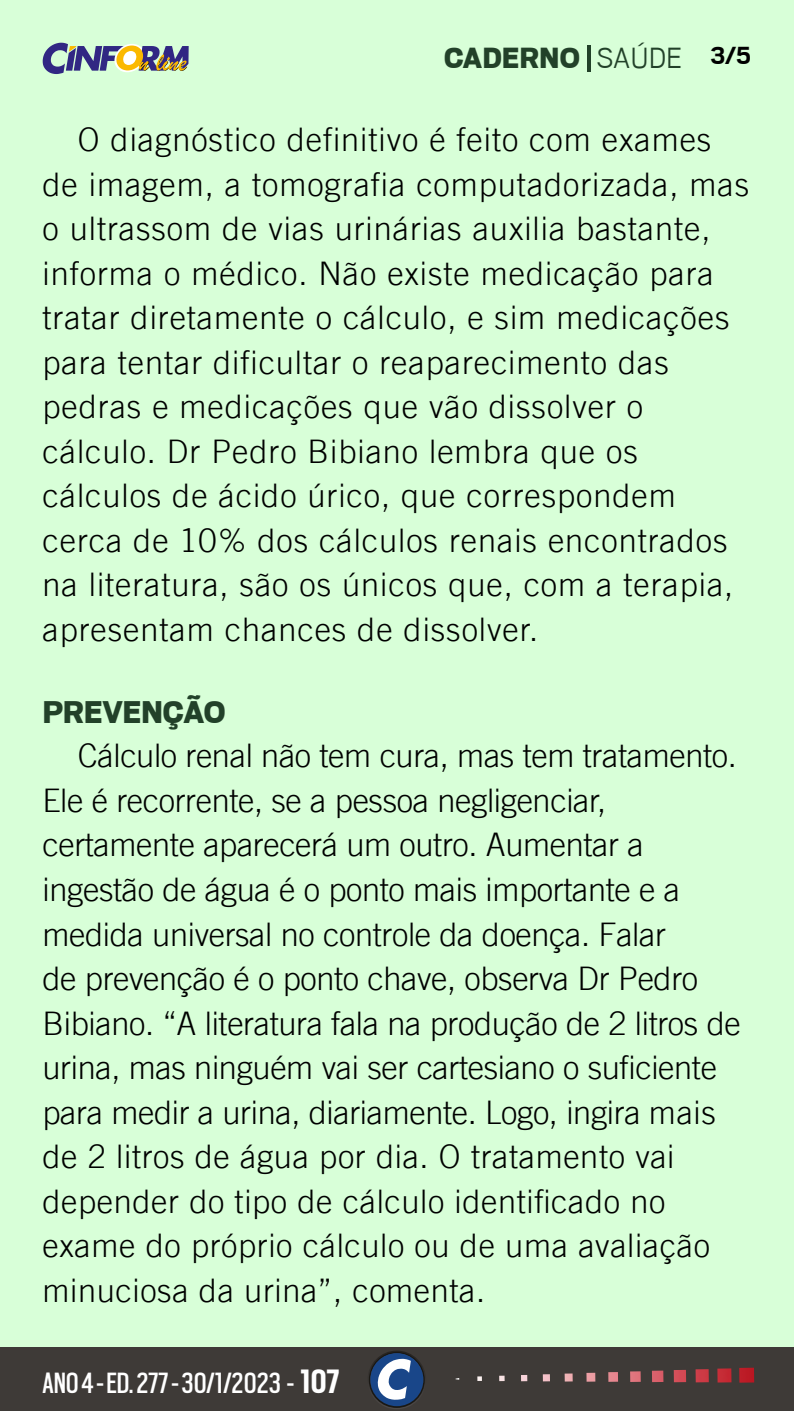
<style>
.page{position:relative;width:794px;height:1411px;background:#fff}
.page>*{position:absolute;margin:0;border:0;box-sizing:border-box;transform-origin:0 0}
.t1{font:900 35px "Scout";letter-spacing:-.01em;color:#224129}
.t2{font:300 32.5px/44.5px "Trade Gothic LT";letter-spacing:-.01em;color:#000}
.t3{font:300 32.5px/44.5px "Trade Gothic LT";letter-spacing:.02em;color:#000}
.t4{font:32.5px "Scout Cond";color:#fff}
.t5{font:900 32.5px "Scout";color:#224129}
.s1{font-weight:300}
.s2{font-weight:700;font-size:27.5px;color:#000}
.s3{font-weight:700;font-size:37.5px}
</style>
<div class="page">
<div style="left:0;top:0;width:794px;height:1410px;background:#d8ffd8"></div>
<svg style="left:43px;top:43px;width:146px;height:31px"></svg>
<div style="left:0;top:1347px;width:794px;height:63px;background:#3e3a37"></div>
<img style="left:739px;top:1367px;width:15px;height:15px">
<img style="left:717px;top:1368px;width:14px;height:14px">
<img style="left:695px;top:1369px;width:14px;height:13px">
<svg style="left:674px;top:1369px;width:12px;height:13px"></svg>
<svg style="left:652px;top:1370px;width:11px;height:11px"></svg>
<svg style="left:630px;top:1371px;width:11px;height:10px"></svg>
<svg style="left:608px;top:1372px;width:10px;height:9px"></svg>
<svg style="left:586px;top:1372px;width:9px;height:9px"></svg>
<svg style="left:564px;top:1373px;width:8px;height:8px"></svg>
<svg style="left:543px;top:1374px;width:7px;height:7px"></svg>
<svg style="left:521px;top:1375px;width:6px;height:6px"></svg>
<svg style="left:499px;top:1375px;width:5px;height:5px"></svg>
<svg style="left:477px;top:1376px;width:5px;height:4px"></svg>
<svg style="left:367px;top:1350px;width:59px;height:59px"></svg>
<svg style="left:369px;top:1351px;width:56px;height:56px"></svg>
<div style="left:370px;top:1352px;width:53px;height:53px;background:#194689;border-radius:50%"></div>
<svg style="left:377px;top:1358px;width:34px;height:41px"></svg>
<hr style="left:587px;top:45px;width:3px;height:26px;background:#224129">
<p class="t5" style="left:444px;top:42px;width:309px">CADERNO <span class="s1">SAÚDE</span> <span class="s2">3/5</span></p>
<p class="t3" style="left:43px;top:117px;width:708px;text-indent:35px">O diagnóstico definitivo é feito com exames de imagem, a tomografia computadorizada, mas o ultrassom de vias urinárias auxilia bastante, informa o médico. Não existe medicação para tratar diretamente o cálculo, e sim medicações para tentar dificultar o reaparecimento das pedras e medicações que vão dissolver o cálculo. Dr Pedro Bibiano lembra que os cálculos de ácido úrico, que correspondem cerca de 10% dos cálculos renais encontrados na literatura, são os únicos que, com a terapia, apresentam chances de dissolver.</p>
<p class="t1" style="left:43px;top:695px;width:185px">PREVENÇÃO</p>
<p class="t2" style="left:43px;top:733px;width:699px;text-indent:35px">Cálculo renal não tem cura, mas tem tratamento.<br>Ele é recorrente, se a pessoa negligenciar, certamente aparecerá um outro. Aumentar a ingestão de água é o ponto mais importante e a medida universal no controle da doença. Falar<br>de prevenção é o ponto chave, observa Dr Pedro Bibiano. “A literatura fala na produção de 2 litros de urina, mas ninguém vai ser cartesiano o suficiente para medir a urina, diariamente. Logo, ingira mais de 2 litros de água por dia. O tratamento vai depender do tipo de cálculo identificado no exame do próprio cálculo ou de uma avaliação minuciosa da urina”, comenta.</p>
<p class="t4" style="left:43px;top:1361px;width:299px">ANO 4 - ED. 277 - 30/1/2023 - <span class="s3">107</span></p>
</div>
